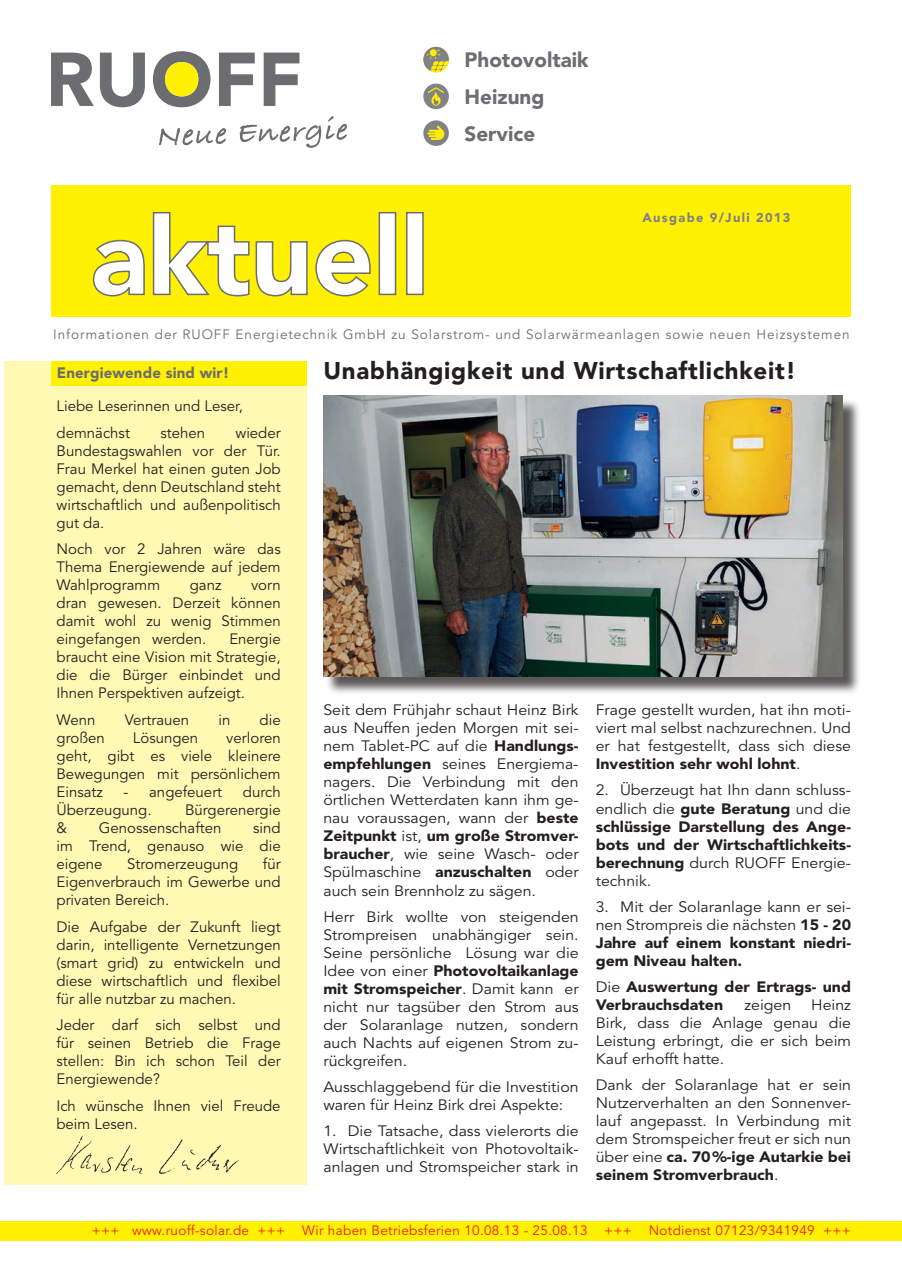
<style>
.page{position:relative;width:902px;height:1272px;background:#fff}
.page>*{position:absolute;margin:0;border:0;box-sizing:border-box;transform-origin:0 0}
.t1{font:900 24px "Avenir LT Std";letter-spacing:.03em;color:#231f20}
.t2{font:900 20.7px/36.9px "Avenir LT Std";color:#6c6d70}
.t3{font:15px/18px "Avenir LT Std";color:#231f20;text-align:justify;scale:1.06 1}
.t4{font:15px/18px "Avenir LT Std";color:#231f20;text-align:justify}
.t5{font:900 15px/18px "Avenir LT Std";color:#231f20;text-align:justify;scale:1.06 1}
.t6{font:900 15px "Avenir LT Std";letter-spacing:.01em;color:#6c6d70}
.t7{font:13.5px "Avenir LT Std";letter-spacing:.07em;color:#6c6d70}
.t8{font:13.5px "Avenir LT Std";letter-spacing:.025em;color:#ee1d23}
.t9{font:900 12.75px "Avenir LT Std";letter-spacing:.105em;color:#808083}
.s1{font-weight:900}
.s2{font-weight:400}
</style>
<div class="page">
<div style="left:4px;top:361px;width:302px;height:823px;background:#fff9b3"></div>
<div style="left:51px;top:185px;width:799px;height:132px;background:#fff101"></div>
<div style="left:0;top:1220px;width:901px;height:20px;background:#fff101"></div>
<img style="left:57px;top:1135px;width:181px;height:38px">
<svg style="left:92px;top:212px;width:332px;height:85px"></svg>
<div style="left:51px;top:361px;width:255px;height:24px;background:#fff101"></div>
<svg style="left:51px;top:53px;width:43px;height:53px"></svg>
<svg style="left:100px;top:53px;width:45px;height:54px"></svg>
<svg style="left:153px;top:51px;width:57px;height:56px"></svg>
<svg style="left:219px;top:53px;width:36px;height:53px"></svg>
<svg style="left:264px;top:53px;width:35px;height:53px"></svg>
<svg style="left:159px;top:116px;width:188px;height:32px"></svg>
<div style="left:165px;top:62px;width:33px;height:34px;background:#fff101;border-radius:50%"></div>
<div style="left:423px;top:84px;width:26px;height:25px;background:#808285;border-radius:50%"></div>
<svg style="left:426px;top:86px;width:19px;height:20px"></svg>
<svg style="left:423px;top:47px;width:26px;height:25px"></svg>
<div style="left:423px;top:120px;width:26px;height:26px;background:#808285;border-radius:50%"></div>
<svg style="left:427px;top:126px;width:17px;height:14px"></svg>
<div style="left:325px;top:398px;width:536px;height:297px;background:#231f20;opacity:.75"></div>
<img style="left:323px;top:395px;width:519px;height:281px">
<h2 class="t2" style="left:464px;top:41px;width:126px">Photovoltaik<br>Heizung<br>Service</h2>
<p class="t9" style="left:642px;top:210px;width:149px">Ausgabe 9/Juli 2013</p>
<p class="t7" style="left:53px;top:326px;width:797px">Informationen der RUOFF Energietechnik GmbH zu Solarstrom- und Solarwärmeanlagen sowie neuen Heizsystemen</p>
<p class="t6" style="left:57px;top:364px;width:174px">Energiewende sind wir!</p>
<p class="t4" style="left:57px;top:393px;width:188px;line-height:26.5px">Liebe Leserinnen und Leser, demnächst</p>
<p class="t4" style="left:57px;top:424px;width:226px;text-indent:179px">wieder Bundestagswahlen vor der Tür.<br>Frau Merkel hat einen guten Job gemacht, denn Deutschland steht wirtschaftlich und außenpolitisch gut da.</p>
<p class="t4" style="left:56px;top:540px;width:226px">Noch vor 2 Jahren wäre das Thema Energiewende auf jedem Wahlprogramm</p>
<p class="t4" style="left:160px;top:424px;width:46px">stehen</p>
<p class="t4" style="left:56px;top:576px;width:226px;text-indent:194px">vorn dran gewesen. Derzeit können damit wohl zu wenig Stimmen eingefangen werden.</p>
<p class="t4" style="left:190px;top:576px;width:33px">ganz</p>
<p class="t4" style="left:56px;top:630px;width:226px;text-indent:173px">Energie braucht eine Vision mit Strategie, die die Bürger einbindet und Ihnen Perspektiven aufzeigt.</p>
<p class="t4" style="left:57px;top:711px;width:40px">Wenn</p>
<p class="t4" style="left:125px;top:711px;width:66px">Vertrauen</p>
<p class="t4" style="left:218px;top:711px;width:13px">in</p>
<p class="t4" style="left:259px;top:711px;width:23px">die</p>
<p class="t4" style="left:57px;top:729px;width:50px">großen</p>
<p class="t4" style="left:133px;top:729px;width:67px">Lösungen</p>
<p class="t4" style="left:56px;top:729px;width:226px;text-indent:170px">verloren geht, gibt es viele kleinere Bewegungen mit persönlichem Einsatz</p>
<p class="t4" style="left:123px;top:783px;width:100px">- angefeuert</p>
<p class="t4" style="left:243px;top:783px;width:39px">durch</p>
<p class="t4" style="left:56px;top:801px;width:97px">Überzeugung.</p>
<p class="t4" style="left:185px;top:801px;width:97px">Bürgerenergie</p>
<p class="t4" style="left:56px;top:819px;width:12px">&amp;</p>
<p class="t4" style="left:99px;top:819px;width:124px">Genossenschaften</p>
<p class="t4" style="left:56px;top:819px;width:226px;text-indent:197px">sind im Trend, genauso wie die eigene</p>
<p class="t4" style="left:56px;top:855px;width:226px;text-indent:206px">für Eigenverbrauch im Gewerbe und privaten Bereich.</p>
<p class="t4" style="left:56px;top:917px;width:226px">Die Aufgabe der Zukunft liegt darin, intelligente Vernetzungen (smart grid) zu entwickeln und diese wirtschaftlich und flexibel für alle nutzbar zu machen.</p>
<p class="t4" style="left:56px;top:1016px;width:226px">Jeder darf sich selbst und für seinen Betrieb die Frage stellen: Bin ich schon Teil der Energiewende?</p>
<p class="t4" style="left:56px;top:1096px;width:226px">Ich wünsche Ihnen viel Freude beim Lesen.</p>
<p class="t4" style="left:127px;top:855px;width:113px">Stromerzeugung</p>
<h1 class="t1" style="left:323px;top:356px;width:474px">Unabhängigkeit und Wirtschaftlichkeit!</h1>
<p class="t3" style="left:323px;top:701px;width:242px">Seit dem Frühjahr schaut Heinz Birk aus Neuffen jeden Morgen mit sei&shy;nem Tablet-PC auf die <span class="s1">Handlungs&shy;empfehlungen</span> seines Energiema&shy;nagers. Die Verbindung mit den örtlichen Wetterdaten kann ihm ge&shy;nau voraussagen, wann der <span class="s1">beste Zeitpunkt</span> ist, <span class="s1">um große Stromver&shy;braucher</span>, wie seine Wasch- oder Spülmaschine <span class="s1">anzuschalten</span> oder auch sein Brennholz zu sägen.</p>
<p class="t3" style="left:323px;top:907px;width:242px">Herr Birk wollte von steigenden Strompreisen unabhängiger sein.<br>Seine persönliche Lösung war die Idee von einer <span class="s1">Photovoltaikanlage mit Stromspeicher</span>. Damit kann er nicht nur tagsüber den Strom aus der Solaranlage nutzen, sondern auch Nachts auf eigenen Strom zu&shy;rückgreifen.</p>
<p class="t3" style="left:323px;top:1077px;width:242px">Ausschlaggebend für die Investition waren für Heinz Birk drei Aspekte:</p>
<p class="t3" style="left:323px;top:1121px;width:242px">1. Die Tatsache, dass vielerorts die Wirtschaftlichkeit von Photovoltaik&shy;anlagen und Stromspeicher stark in</p>
<p class="t3" style="left:595px;top:701px;width:242px">Frage gestellt wurden, hat ihn moti&shy;viert mal selbst nachzurechnen. Und er hat festgestellt, dass sich diese <span class="s1">Investition sehr wohl lohnt</span>.</p>
<p class="t5" style="left:595px;top:781px;width:242px"><span class="s2">2. Überzeugt hat Ihn dann schluss&shy;endlich die</span> gute Beratung <span class="s2">und die </span>schlüssige Darstellung des Ange&shy;bots und der Wirtschaftlichkeits&shy;berechnung <span class="s2">durch RUOFF Energie&shy;technik.</span></p>
<p class="t3" style="left:595px;top:897px;width:242px">3. Mit der Solaranlage kann er sei&shy;nen Strompreis die nächsten <span class="s1">15 - 20<br>Jahre auf einem konstant niedri&shy;gem Niveau halten.</span></p>
<p class="t5" style="left:595px;top:977px;width:242px"><span class="s2">Die</span> Auswertung der Ertrags- und<br>Verbrauchsdaten</p>
<p class="t3" style="left:595px;top:995px;width:242px;text-indent:215px">Heinz Birk, dass die Anlage genau die Leistung erbringt, die er sich beim Kauf erhofft hatte.</p>
<p class="t3" style="left:595px;top:1075px;width:242px">Dank der Solaranlage hat er sein Nutzerverhalten an den Sonnenver&shy;lauf angepasst. In Verbindung mit dem Stromspeicher freut er sich nun über eine <span class="s1">ca. 70%-ige Autarkie bei seinem Stromverbrauch</span>.</p>
<p class="t3" style="left:744px;top:995px;width:46px">zeigen</p>
<p class="t8" style="left:92px;top:1222px;width:760px">+++ www.ruoff-solar.de +++ Wir haben Betriebsferien 10.08.13 - 25.08.13 +++ Notdienst 07123/9341949 +++</p>
</div>
